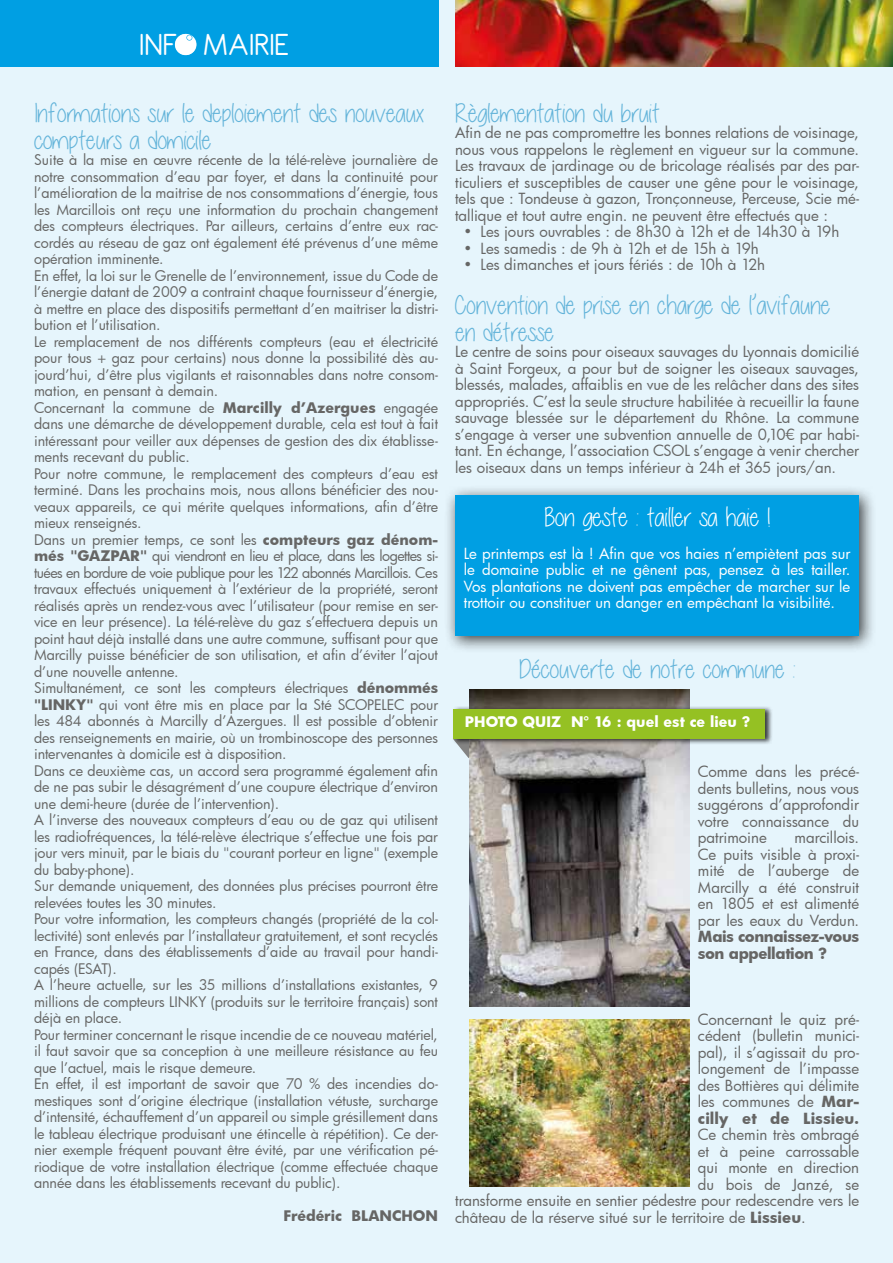
<style>
.page{position:relative;width:893px;height:1263px;background:#e6f5fc}
.page>*{position:absolute;margin:0;border:0;box-sizing:border-box;transform-origin:0 0}
.t1{font:33px "Antipasto";color:#fff}
.t2{font:27px/27px "Celia Garcia";color:#62b3d9}
.t3{font:27px "Celia Garcia";color:#fff}
.t4{font:15px/16.5px "Futura Bk";color:#666665;text-align:justify}
.t5{font:15px/16.5px "Futura Bk";color:#fff;text-align:justify}
.t6{font:700 15px/16.5px "Futura Bk";letter-spacing:-.03em;color:#666665}
.t7{font:14.25px/16.5px "Futura Bk";letter-spacing:-.005em;color:#666665}
.t8{font:700 14.25px "Futura Bk";color:#fff}
.t9{font:700 14.25px "Futura Bk";letter-spacing:-.005em;color:#666665}
.s1{font-weight:700}
</style>
<div class="page">
<img style="left:455px;top:0;width:438px;height:67px">
<div style="left:0;top:0;width:438px;height:67px;background:#009fe3"></div>
<div style="left:175px;top:34px;width:21px;height:21px;background:#fff;border-radius:50%"></div>
<svg style="left:186px;top:35px;width:6px;height:6px"></svg>
<svg style="left:458px;top:745px;width:11px;height:13px"></svg>
<img style="left:469px;top:690px;width:220px;height:317px">
<img style="left:469px;top:1020px;width:220px;height:167px">
<div style="left:452px;top:706px;width:321px;height:39px;background:#000;opacity:.75"></div>
<div style="left:453px;top:709px;width:311px;height:30px;background:#95c123"></div>
<div style="left:444px;top:484px;width:432px;height:169px;background:#000;opacity:.75"></div>
<div style="left:455px;top:496px;width:404px;height:140px;background:#009fe3"></div>
<h1 class="t1" style="left:139px;top:26px;width:152px">INFO MAIRIE</h1>
<h2 class="t2" style="left:34px;top:99px;width:391px">Informations sur le deploiement des nouveaux compteurs a domicile</h2>
<p class="t7" style="left:34px;top:151px;width:406px">Suite à la mise en œuvre récente de la télé-relève journalière de notre consommation d’eau par foyer, et dans la continuité pour l’amélioration de la maitrise de nos consommations d’énergie, tous les Marcillois ont reçu une information du prochain changement des compteurs électriques. Par ailleurs, certains d’entre eux rac&shy;cordés au réseau de gaz ont également été prévenus d’une même opération imminente.<br>En effet, la loi sur le Grenelle de l’environnement, issue du Code de l’énergie datant de 2009 a contraint chaque fournisseur d’énergie, à mettre en place des dispositifs permettant d’en maitriser la distri&shy;bution et l’utilisation.<br>Le remplacement de nos différents compteurs (eau et électricité pour tous + gaz pour certains) nous donne la possibilité dès au&shy;jourd’hui, d’être plus vigilants et raisonnables dans notre consom&shy;mation, en pensant à demain.<br>Concernant la commune de <span class="s1">Marcilly d’Azergues</span> engagée dans une démarche de développement durable, cela est tout à fait intéressant pour veiller aux dépenses de gestion des dix établisse&shy;ments recevant du public.<br>Pour notre commune, le remplacement des compteurs d’eau est terminé. Dans les prochains mois, nous allons bénéficier des nou&shy;veaux appareils, ce qui mérite quelques informations, afin d’être mieux renseignés.<br>Dans un premier temps, ce sont les <span class="s1">compteurs gaz dénom&shy;més "GAZPAR"</span> qui viendront en lieu et place, dans les logettes si&shy;tuées en bordure de voie publique pour les 122 abonnés Marcillois. Ces travaux effectués uniquement à l’extérieur de la propriété, seront réalisés après un rendez-vous avec l’utilisateur (pour remise en ser&shy;vice en leur présence). La télé-relève du gaz s’effectuera depuis un point haut déjà installé dans une autre commune, suffisant pour que Marcilly puisse bénéficier de son utilisation, et afin d’éviter l’ajout d’une nouvelle antenne.<br>Simultanément, ce sont les compteurs électriques <span class="s1">dénommés "LINKY"</span> qui vont être mis en place par la Sté SCOPELEC pour les 484 abonnés à Marcilly d’Azergues. Il est possible d’obtenir des renseignements en mairie, où un trombinoscope des personnes intervenantes à domicile est à disposition.<br>Dans ce deuxième cas, un accord sera programmé également afin de ne pas subir le désagrément d’une coupure électrique d’environ une demi-heure (durée de l’intervention).<br>A l’inverse des nouveaux compteurs d’eau ou de gaz qui utilisent les radiofréquences, la télé-relève électrique s’effectue une fois par jour vers minuit, par le biais du "courant porteur en ligne" (exemple du baby-phone).<br>Sur demande uniquement, des données plus précises pourront être relevées toutes les 30 minutes.<br>Pour votre information, les compteurs changés (propriété de la col&shy;lectivité) sont enlevés par l’installateur gratuitement, et sont recyclés en France, dans des établissements d’aide au travail pour handi&shy;capés (ESAT).<br>A l’heure actuelle, sur les 35 millions d’installations existantes, 9 millions de compteurs LINKY (produits sur le territoire français) sont déjà en place.<br>Pour terminer concernant le risque incendie de ce nouveau matériel, il faut savoir que sa conception à une meilleure résistance au feu que l’actuel, mais le risque demeure.<br>En effet, il est important de savoir que 70 % des incendies do&shy;mestiques sont d’origine électrique (installation vétuste, surcharge d’intensité, échauffement d’un appareil ou simple grésillement dans le tableau électrique produisant une étincelle à répétition). Ce der&shy;nier exemple fréquent pouvant être évité, par une vérification pé&shy;riodique de votre installation électrique (comme effectuée chaque année dans les établissements recevant du public).</p>
<p class="t9" style="left:283px;top:1206px;width:156px">Frédéric BLANCHON</p>
<h2 class="t2" style="left:455px;top:99px;width:206px">Règlementation du bruit</h2>
<p class="t4" style="left:455px;top:124px;width:406px">Afin de ne pas compromettre les bonnes relations de voisinage, nous vous rappelons le règlement en vigueur sur la commune.<br>Les travaux de jardinage ou de bricolage réalisés par des par&shy;ticuliers et susceptibles de causer une gêne pour le voisinage, tels que : Tondeuse à gazon, Tronçonneuse, Perceuse, Scie mé&shy;tallique et tout autre engin. ne peuvent être effectués que :</p>
<p class="t4" style="left:464px;top:223px;width:377px">• Les jours ouvrables : de 8h30 à 12h et de 14h30 à 19h</p>
<p class="t4" style="left:464px;top:239px;width:297px">• Les samedis : de 9h à 12h et de 15h à 19h</p>
<p class="t4" style="left:464px;top:256px;width:303px">• Les dimanches et jours fériés : de 10h à 12h</p>
<h2 class="t2" style="left:455px;top:291px;width:376px">Convention de prise en charge de l’avifaune en détresse</h2>
<p class="t4" style="left:455px;top:343px;width:406px">Le centre de soins pour oiseaux sauvages du Lyonnais domicilié à Saint Forgeux, a pour but de soigner les oiseaux sauvages, blessés, malades, affaiblis en vue de les relâcher dans des sites appropriés. C’est la seule structure habilitée à recueillir la faune sauvage blessée sur le département du Rhône. La commune s’engage à verser une subvention annuelle de 0,10€ par habi&shy;tant. En échange, l’association CSOL s’engage à venir chercher les oiseaux dans un temps inférieur à 24h et 365 jours/an.</p>
<h2 class="t3" style="left:544px;top:503px;width:227px">Bon geste : tailler sa haie !</h2>
<p class="t5" style="left:464px;top:545px;width:388px">Le printemps est là ! Afin que vos haies n’empiètent pas sur le domaine public et ne gênent pas, pensez à les tailler.<br>Vos plantations ne doivent pas empêcher de marcher sur le trottoir ou constituer un danger en empêchant la visibilité.</p>
<h2 class="t2" style="left:519px;top:656px;width:278px">Découverte de notre commune :</h2>
<p class="t8" style="left:465px;top:712px;width:287px">PHOTO QUIZ N° 16 : quel est ce lieu ?</p>
<p class="t4" style="left:698px;top:763px;width:163px">Comme dans les précé&shy;dents bulletins, nous vous suggérons d’approfondir votre connaissance du patrimoine</p>
<p class="t4" style="left:698px;top:829px;width:163px;text-indent:97px">marcillois.<br>Ce puits visible à proxi&shy;mité de l’auberge de Marcilly a été construit en 1805 et est alimenté par les eaux du Verdun.</p>
<p class="t6" style="left:698px;top:928px;width:163px">Mais connaissez-vous son appellation ?</p>
<p class="t4" style="left:698px;top:1010px;width:163px">Concernant le quiz pré&shy;cédent (bulletin munici&shy;pal), il s’agissait du pro&shy;longement de l’impasse des Bottières qui délimite les communes de <span class="s1">Mar&shy;cilly et de Lissieu.</span></p>
<p class="t4" style="left:698px;top:1126px;width:163px">Ce chemin très ombragé</p>
<p class="t4" style="left:698px;top:1142px;width:163px">et à peine carrossable</p>
<p class="t4" style="left:698px;top:1159px;width:163px">qui monte en direction</p>
<p class="t4" style="left:698px;top:1175px;width:163px">du bois de Janzé, se</p>
<p class="t4" style="left:455px;top:1192px;width:406px">transforme ensuite en sentier pédestre pour redescendre vers le</p>
<p class="t4" style="left:455px;top:1208px;width:352px">château de la réserve situé sur le territoire de <span class="s1">Lissieu</span>.</p>
</div>
